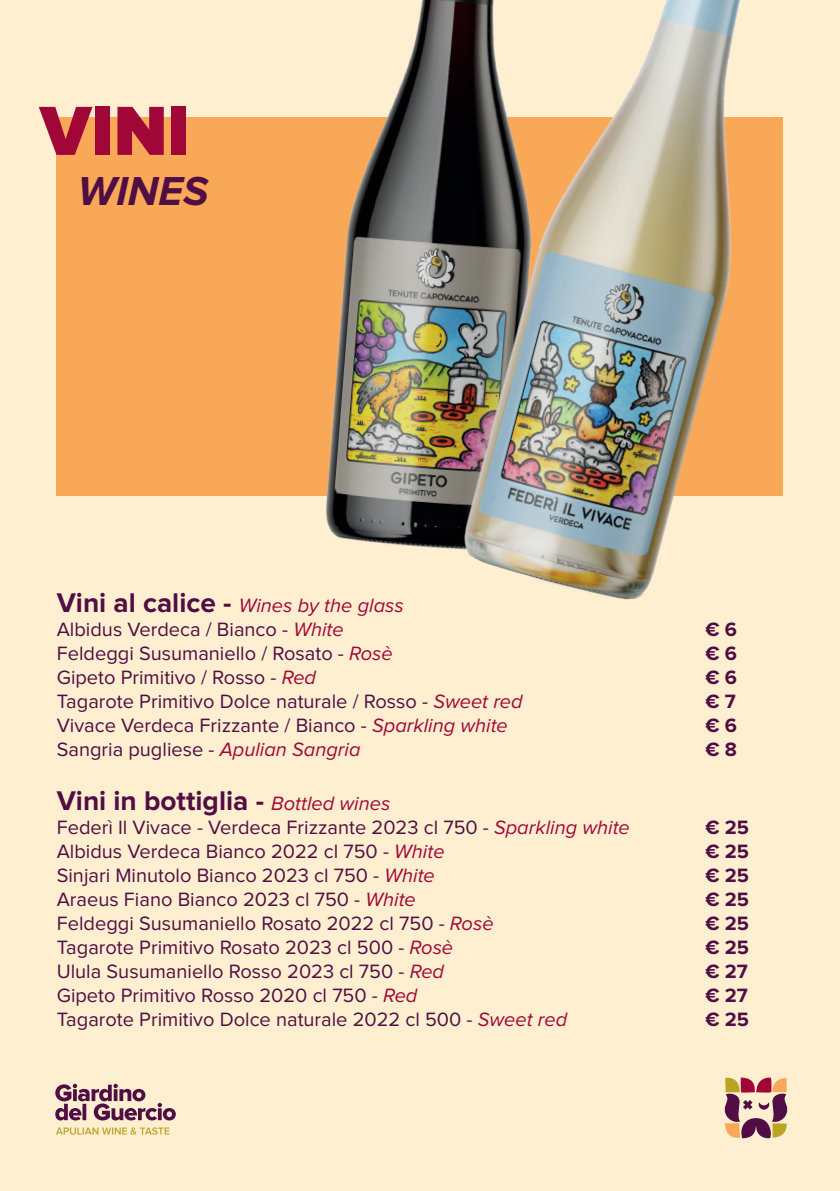
<style>
.page{position:relative;width:840px;height:1191px;background:#fff}
.page>*{position:absolute;margin:0;border:0;box-sizing:border-box;transform-origin:0 0}
.t1{font:900 72px "Proxima Nova";color:#a10639}
.t2{font:italic 700 42px "Proxima Nova";color:#510e45}
.t3{font:700 28px "Proxima Nova";color:#510e45}
.t4{font:20px/24px "Proxima Nova";color:#510e45}
.t5{font:700 20px "Proxima Nova";color:#510e45}
.s1{font-weight:700;font-size:28px}
.s2{font-style:italic;color:#a10639}
.s3{font-weight:400;font-style:italic;font-size:20px;color:#a10639}
</style>
<div class="page">
<div style="left:0;top:0;width:839px;height:1191px;background:#feefd0"></div>
<div style="left:57px;top:117px;width:725px;height:378px;background:#f8a856"></div>
<svg style="left:724px;top:1077px;width:64px;height:62px"></svg>
<svg style="left:55px;top:1083px;width:121px;height:37px"></svg>
<svg style="left:56px;top:1127px;width:113px;height:7px"></svg>
<img style="left:306px;top:0;width:132px;height:548px">
<img style="left:438px;top:0;width:345px;height:600px">
<h1 class="t1" style="left:40px;top:98px;width:151px">VINI</h1>
<h2 class="t2" style="left:78px;top:172px;width:132px">WINES</h2>
<p class="t4" style="left:57px;top:594px;width:348px"><span class="s1">Vini al calice -</span> <span class="s2">Wines by the glass<br></span>Albidus Verdeca / Bianco - <span class="s2">White</span></p>
<p class="t5" style="left:705px;top:620px;width:33px">€ 6</p>
<p class="t4" style="left:57px;top:642px;width:337px">Feldeggi Susumaniello / Rosato - <span class="s2">Rosè</span></p>
<p class="t5" style="left:705px;top:644px;width:33px">€ 6</p>
<p class="t4" style="left:57px;top:666px;width:261px">Gipeto Primitivo / Rosso - <span class="s2">Red</span></p>
<p class="t5" style="left:705px;top:668px;width:33px">€ 6</p>
<p class="t4" style="left:57px;top:690px;width:467px">Tagarote Primitivo Dolce naturale / Rosso - <span class="s2">Sweet red</span></p>
<p class="t5" style="left:705px;top:692px;width:32px">€ 7</p>
<p class="t4" style="left:57px;top:714px;width:452px">Vivace Verdeca Frizzante / Bianco - <span class="s2">Sparkling white</span></p>
<p class="t5" style="left:705px;top:716px;width:33px">€ 6</p>
<p class="t4" style="left:57px;top:738px;width:305px">Sangria pugliese - <span class="s2">Apulian Sangria</span></p>
<p class="t5" style="left:705px;top:740px;width:33px">€ 8</p>
<h3 class="t3" style="left:57px;top:787px;width:335px">Vini in bottiglia - <span class="s3">Bottled wines</span></h3>
<p class="t4" style="left:57px;top:816px;width:574px">Federì Il Vivace - Verdeca Frizzante 2023 cl 750 - <span class="s2">Sparkling white</span></p>
<p class="t5" style="left:705px;top:818px;width:45px">€ 25</p>
<p class="t4" style="left:57px;top:840px;width:389px">Albidus Verdeca Bianco 2022 cl 750 - <span class="s2">White</span></p>
<p class="t5" style="left:705px;top:842px;width:45px">€ 25</p>
<p class="t4" style="left:57px;top:864px;width:379px">Sinjari Minutolo Bianco 2023 cl 750 - <span class="s2">White</span></p>
<p class="t5" style="left:705px;top:866px;width:45px">€ 25</p>
<p class="t4" style="left:57px;top:888px;width:360px">Araeus Fiano Bianco 2023 cl 750 - <span class="s2">White</span></p>
<p class="t5" style="left:705px;top:890px;width:45px">€ 25</p>
<p class="t4" style="left:57px;top:912px;width:438px">Feldeggi Susumaniello Rosato 2022 cl 750 - <span class="s2">Rosè</span></p>
<p class="t5" style="left:705px;top:914px;width:45px">€ 25</p>
<p class="t4" style="left:57px;top:936px;width:398px">Tagarote Primitivo Rosato 2023 cl 500 - <span class="s2">Rosè</span></p>
<p class="t5" style="left:705px;top:938px;width:45px">€ 25</p>
<p class="t4" style="left:57px;top:960px;width:388px">Ulula Susumaniello Rosso 2023 cl 750 - <span class="s2">Red</span></p>
<p class="t5" style="left:705px;top:962px;width:44px">€ 27</p>
<p class="t4" style="left:57px;top:984px;width:362px">Gipeto Primitivo Rosso 2020 cl 750 - <span class="s2">Red</span></p>
<p class="t5" style="left:705px;top:986px;width:44px">€ 27</p>
<p class="t4" style="left:57px;top:1008px;width:511px">Tagarote Primitivo Dolce naturale 2022 cl 500 - <span class="s2">Sweet red</span></p>
<p class="t5" style="left:705px;top:1010px;width:45px">€ 25</p>
</div>
